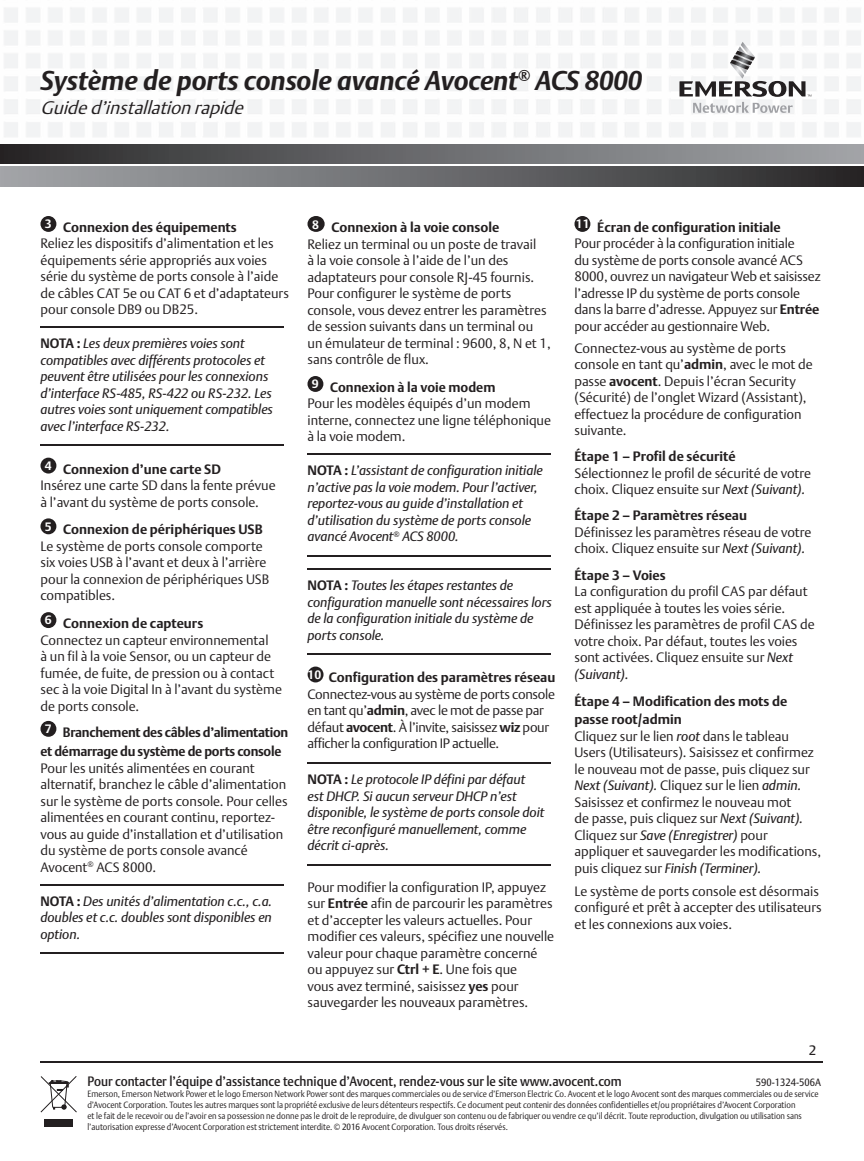
<style>
.page{position:relative;width:864px;height:1161px;background:#fff}
.page>*{position:absolute;margin:0;border:0;box-sizing:border-box;transform-origin:0 0}
.t1{font:italic 700 27px "DTL Argo T";color:#231f20}
.t2{font:italic 300 18px "DTL Argo T";color:#231f20}
.t3{font:300 13.5px/16.5px "DTL Argo T";color:#231f20}
.t4{font:italic 13.5px/16.5px "DTL Argo T";letter-spacing:-.005em;color:#231f20}
.t5{font:300 13.5px/16.5px "DTL Argo T";letter-spacing:-.02em;color:#231f20}
.t6{font:700 13.5px/19.5px "DTL Argo T";letter-spacing:-.005em;color:#231f20;text-align:center}
.t7{font:500 13.5px "DTL Argo T";color:#231f20;scale:.9 1}
.t8{font:13.5px "DTL Argo T";color:#231f20}
.t9{font:10.5px "DTL Argo T";color:#231f20;scale:.9 1}
.t10{font:300 9px/10.8px "DTL Argo T";color:#231f20;scale:.9 1}
.s1{font-weight:700}
.s2{font-weight:700;font-style:normal}
.s3{font-weight:400;font-style:italic}
.s4{font-weight:400}
</style>
<div class="page">
<div style="left:0;top:144px;width:864px;height:19px;background:linear-gradient(to right,#2b2a2b,#a5a8ac)"></div>
<svg style="left:680px;top:42px;width:131px;height:71px"></svg>
<div style="left:0;top:167px;width:864px;height:19px;background:linear-gradient(to right,#a6a8ac,#2c2b2c)"></div>
<hr style="left:40px;top:1061px;width:784px;height:2px;background:#231f20">
<div style="left:44px;top:1119px;width:29px;height:8px;background:#231f20"></div>
<svg style="left:40px;top:1076px;width:37px;height:37px"></svg>
<hr style="left:40px;top:326px;width:244px;height:2px;background:#231f20">
<hr style="left:40px;top:444px;width:244px;height:2px;background:#231f20">
<hr style="left:40px;top:884px;width:244px;height:1px;background:#231f20">
<hr style="left:40px;top:952px;width:244px;height:2px;background:#231f20">
<svg style="left:40px;top:216px;width:16px;height:16px"></svg>
<svg style="left:40px;top:458px;width:16px;height:16px"></svg>
<svg style="left:41px;top:518px;width:15px;height:16px"></svg>
<svg style="left:41px;top:612px;width:15px;height:16px"></svg>
<svg style="left:41px;top:721px;width:15px;height:16px"></svg>
<hr style="left:308px;top:453px;width:243px;height:2px;background:#231f20">
<hr style="left:308px;top:555px;width:243px;height:1px;background:#231f20">
<hr style="left:308px;top:568px;width:243px;height:2px;background:#231f20">
<hr style="left:308px;top:653px;width:243px;height:2px;background:#231f20">
<hr style="left:308px;top:762px;width:243px;height:2px;background:#231f20">
<hr style="left:308px;top:864px;width:243px;height:1px;background:#231f20">
<svg style="left:307px;top:216px;width:18px;height:16px"></svg>
<svg style="left:307px;top:376px;width:16px;height:16px"></svg>
<svg style="left:308px;top:667px;width:16px;height:15px"></svg>
<svg style="left:574px;top:216px;width:16px;height:16px"></svg>
<h1 class="t1" style="left:40px;top:64px;width:603px">Système de ports console avancé Avocent<sup>®</sup> ACS 8000</h1>
<h2 class="t2" style="left:40px;top:97px;width:209px">Guided’installationrapide</h2>
<p class="t3" style="left:40px;top:219px;width:250px;text-indent:4px"><sup>3</sup> <span class="s1">Connexion des équipements<br></span>Reliez les dispositifs d’alimentation et les équipements série appropriés aux voies série du système de ports console à l’aide de câbles CAT 5e ou CAT 6 et d’adaptateurs pour console DB9 ou DB25.</p>
<p class="t4" style="left:40px;top:335px;width:234px"><span class="s2">NOTA :</span> Les deux premières voies sont compatibles avec différents protocoles et peuvent être utilisées pour les connexions d’interface RS-485, RS-422 ou RS-232. Les autres voies sont uniquement compatibles avec l’interface RS-232.</p>
<p class="t3" style="left:40px;top:460px;width:237px;text-indent:4px"><sup>4</sup> <span class="s1">Connexion d’une carte SD<br></span>Insérez une carte SD dans la fente prévue à l’avant du système de ports console.</p>
<p class="t3" style="left:40px;top:521px;width:230px;text-indent:4px"><sup>5</sup> <span class="s1">Connexion de périphériques USB<br></span>Le système de ports console comporte six voies USB à l’avant et deux à l’arrière pour la connexion de périphériques USB compatibles.</p>
<p class="t3" style="left:40px;top:615px;width:243px;text-indent:4px"><sup>6</sup> <span class="s1">Connexion de capteurs<br></span>Connectez un capteur environnemental<br>à un fil à la voie Sensor, ou un capteur de fumée, de fuite, de pression ou à contact sec à la voie Digital In à l’avant du système de ports console.</p>
<p class="t6" style="left:41px;top:722px;width:249px"><sup>7</sup> Branchement des câbles d’alimentation et démarrage du système de ports console</p>
<p class="t3" style="left:40px;top:760px;width:249px">Pour les unités alimentées en courant alternatif, branchez le câble d’alimentation sur le système de ports console. Pour celles alimentées en courant continu, reportez&shy;vous au guide d’installation et d’utilisation du système de ports console avancé Avocent<sup>®</sup> ACS 8000.</p>
<p class="t4" style="left:40px;top:893px;width:233px;text-align:justify"><span class="s2">NOTA :</span> Des unités d’alimentation c.c., c.a. doubles et c.c. doubles sont disponibles en option.</p>
<p class="t3" style="left:308px;top:219px;width:245px;text-indent:5px"><sup>8</sup> <span class="s1">Connexion à la voie console<br></span>Reliez un terminal ou un poste de travail<br>à la voie console à l’aide de l’un des adaptateurs pour console RJ-45 fournis.<br>Pour configurer le système de ports console, vous devez entrer les paramètres de session suivants dans un terminal ou un émulateur de terminal : 9600, 8, N et 1, sans contrôle de flux.</p>
<p class="t3" style="left:308px;top:379px;width:245px;text-indent:4px"><sup>9</sup> <span class="s1">Connexion à la voie modem<br></span>Pour les modèles équipés d’un modem interne, connectez une ligne téléphonique à la voie modem.</p>
<p class="t4" style="left:308px;top:462px;width:237px"><span class="s2">NOTA :</span> L’assistant de configuration initiale n’active pas la voie modem. Pour l’activer, reportez-vous au guide d’installation et d’utilisation du système de ports console avancé Avocent<sup>®</sup> ACS 8000.</p>
<p class="t4" style="left:308px;top:577px;width:246px"><span class="s2">NOTA :</span> Toutes les étapes restantes de configuration manuelle sont nécessaires lors de la configuration initiale du système de ports console.</p>
<p class="t5" style="left:307px;top:669px;width:250px"><sup>10</sup> <span class="s1">Configuration des paramètres réseau </span>Connectez-vous au système de ports console en tant qu’<span class="s1">admin</span>, avec le mot de passe par défaut <span class="s1">avocent</span>. À l’invite, saisissez <span class="s1">wiz</span> pour afficher la configuration IP actuelle.</p>
<p class="t4" style="left:307px;top:771px;width:239px"><span class="s2">NOTA :</span> Le protocole IP défini par défaut est DHCP. Si aucun serveur DHCP n’est disponible, le système de ports console doit être reconfiguré manuellement, comme décrit ci-après.</p>
<p class="t3" style="left:307px;top:879px;width:248px">Pour modifier la configuration IP, appuyez sur <span class="s1">Entrée</span> afin de parcourir les paramètres et d’accepter les valeurs actuelles. Pour modifier ces valeurs, spécifiez une nouvelle valeur pour chaque paramètre concerné ou appuyez sur <span class="s1">Ctrl + E</span>. Une fois que<br>vous avez terminé, saisissez <span class="s1">yes</span> pour sauvegarder les nouveaux paramètres.</p>
<p class="t3" style="left:574px;top:219px;width:248px"><sup>11</sup> <span class="s1">Écran de configuration initiale<br></span>Pour procéder à la configuration initiale<br>du système de ports console avancé ACS 8000, ouvrez un navigateur Web et saisissez l’adresse IP du système de ports console dans la barre d’adresse. Appuyez sur <span class="s1">Entrée </span>pour accéder au gestionnaire Web.</p>
<p class="t3" style="left:574px;top:340px;width:240px">Connectez-vous au système de ports console en tant qu’<span class="s1">admin</span>, avec le mot de passe <span class="s1">avocent</span>. Depuis l’écran Security (Sécurité) de l’onglet Wizard (Assistant), effectuez la procédure de configuration suivante.</p>
<p class="t6" style="left:574px;top:447px;width:163px">Étape 1 – Profil de sécurité</p>
<p class="t3" style="left:574px;top:465px;width:238px">Sélectionnez le profil de sécurité de votre choix. Cliquez ensuite sur <span class="s3">Next (Suivant).</span></p>
<p class="t6" style="left:574px;top:506px;width:174px">Étape 2 – Paramètres réseau</p>
<p class="t3" style="left:574px;top:524px;width:238px">Définissez les paramètres réseau de votre choix. Cliquez ensuite sur <span class="s3">Next (Suivant).</span></p>
<p class="t6" style="left:574px;top:565px;width:93px">Étape 3 – Voies</p>
<p class="t3" style="left:574px;top:583px;width:242px">La configuration du profil CAS par défaut est appliquée à toutes les voies série.<br>Définissez les paramètres de profil CAS de votre choix. Par défaut, toutes les voies sont activées. Cliquez ensuite sur <span class="s3">Next (Suivant).</span></p>
<p class="t6" style="left:574px;top:692px;width:214px;line-height:18px;text-align:left">Étape 4 – Modification des mots de passe root/admin</p>
<p class="t3" style="left:574px;top:728px;width:248px">Cliquez sur le lien <span class="s3">root</span> dans le tableau Users (Utilisateurs). Saisissez et confirmez le nouveau mot de passe, puis cliquez sur <span class="s3">Next (Suivant).</span> Cliquez sur le lien <span class="s3">admin.<br></span>Saisissez et confirmez le nouveau mot<br>de passe, puis cliquez sur <span class="s3">Next (Suivant).<br></span>Cliquez sur <span class="s3">Save (Enregistrer)</span> pour appliquer et sauvegarder les modifications, puis cliquez sur <span class="s3">Finish (Terminer).</span></p>
<p class="t3" style="left:574px;top:883px;width:249px">Le système de ports console est désormais configuré et prêt à accepter des utilisateurs et les connexions aux voies.</p>
<p class="t8" style="left:809px;top:1042px;width:9px">2</p>
<p class="t7" style="left:87px;top:1074px;width:595px">Pour contacter l’équipe d’assistance technique d’Avocent, rendez-vous sur le site www.avocent.com</p>
<p class="t9" style="left:756px;top:1076px;width:74px">590-1324-506A</p>
<p class="t10" style="left:87px;top:1089px;width:814px">Emerson, Emerson Network Power et le logo Emerson Network Power sont des marques commerciales ou de service d’Emerson Electric Co. Avocent et le logo Avocent sont des marques commerciales ou de service d’Avocent Corporation. Toutes les autres marques sont la propriété exclusive de leurs détenteurs respectifs. Ce document peut contenir des données confidentielles et/ou propriétaires d’Avocent Corporation<br>et le fait de le recevoir ou de l’avoir en sa possession ne donne pas le droit de le reproduire, de divulguer son contenu ou de fabriquer ou vendre ce qu’il décrit. Toute reproduction, divulgation ou utilisation sans l’autorisation expresse d’Avocent Corporation est strictement interdite. © <span class="s4">2016</span> Avocent Corporation. Tous droits réservés.</p>
</div>
